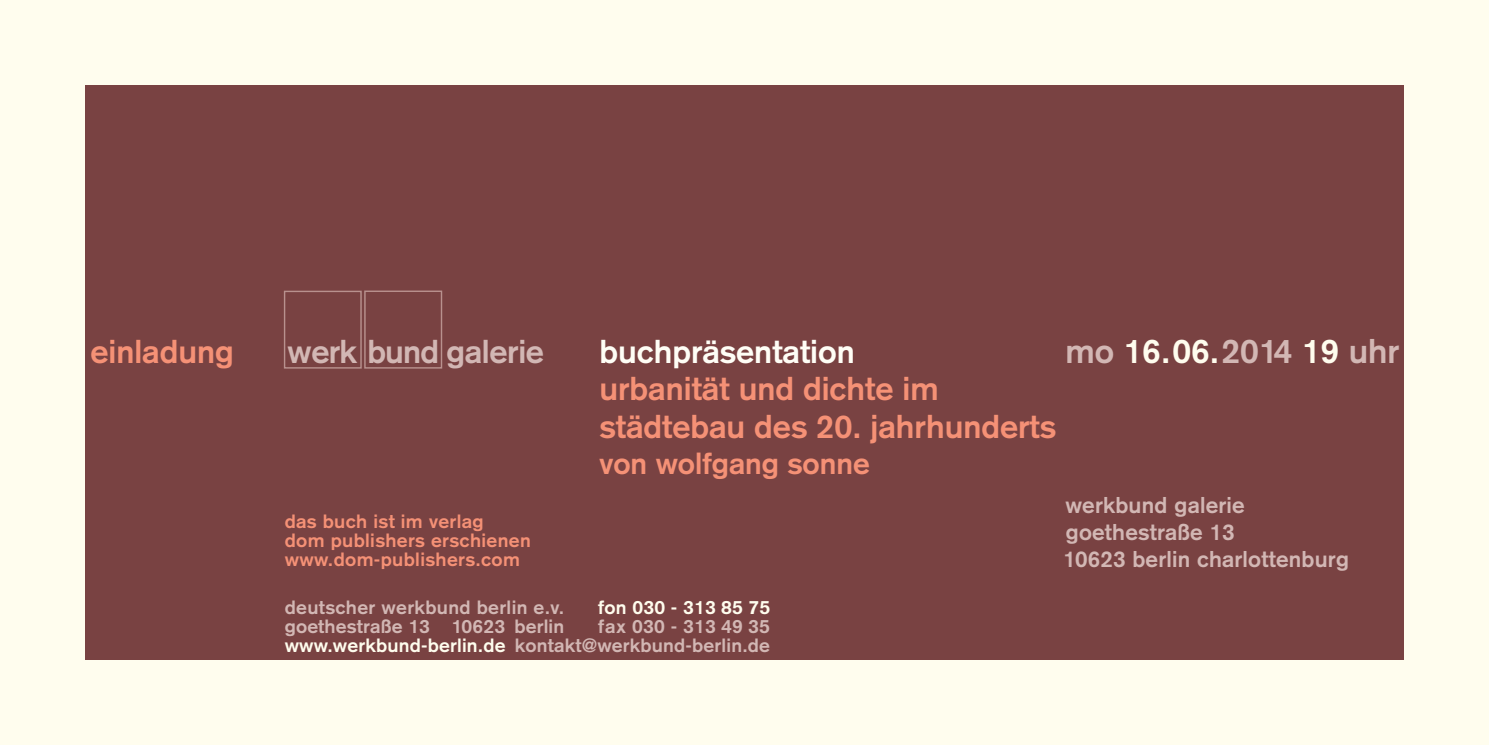
<style>
.page{position:relative;width:1489px;height:745px;background:#fff}
.page>*{position:absolute;margin:0;border:0;box-sizing:border-box;transform-origin:0 0}
.t1{font:700 33.75px "Akzidenz Grotesk";color:#d2b7b4}
.t2{font:700 32.5px/37.5px "Akzidenz Grotesk";color:#f59176}
.t3{font:700 32.5px "Akzidenz Grotesk";color:#fffef6}
.t4{font:700 32.5px "Akzidenz Grotesk";letter-spacing:-.01em;color:#d2b7b4}
.t5{font:700 30px "Akzidenz Grotesk";color:#f59176}
.t6{font:700 22.5px/27px "Akzidenz Grotesk";letter-spacing:.01em;color:#d2b7b4}
.t7{font:700 19px/19px "Akzidenz Grotesk";letter-spacing:.01em;color:#d2b7b4;text-align:right}
.t8{font:700 19px/19px "Akzidenz Grotesk";letter-spacing:.02em;color:#f59176}
.t9{font:700 19px "Akzidenz Grotesk";letter-spacing:.01em;color:#fffdee}
.s1{color:#fffdee}
</style>
<div class="page">
<div style="left:0;top:0;width:1488px;height:744px;background:#fffdee"></div>
<div style="left:85px;top:85px;width:1318px;height:574px;background:#794242"></div>
<svg style="left:284px;top:290px;width:159px;height:79px"></svg>
<h2 class="t2" style="left:90px;top:332px;width:145px">einladung</h2>
<h2 class="t3" style="left:599px;top:332px;width:257px">buchpräsentation</h2>
<h2 class="t2" style="left:599px;top:370px;width:458px">urbanität und dichte im städtebau des 20. jahrhunderts</h2>
<h3 class="t5" style="left:599px;top:445px;width:272px">von wolfgang sonne</h3>
<h2 class="t4" style="left:287px;top:332px;width:258px">werk bund galerie</h2>
<p class="t8" style="left:285px;top:511px;width:248px">das buch ist im verlag<br>dom publishers erschienen www.dom-publishers.com</p>
<h1 class="t1" style="left:1065px;top:331px;width:335px">mo <span class="s1">16.06.</span>2014 <span class="s1">19</span> uhr</h1>
<p class="t6" style="left:1063px;top:491px;width:287px">werkbund galerie goethestraße 13<br>10623 berlin charlottenburg</p>
<p class="t7" style="left:285px;top:597px;width:281px">deutscher werkbund berlin e.v.</p>
<p class="t9" style="left:598px;top:596px;width:173px">fon 030 - 313 85 75</p>
<p class="t7" style="left:285px;top:616px;width:281px">goethestraße 13 10623 berlin</p>
<p class="t7" style="left:285px;top:616px;width:487px">fax 030 - 313 49 35<br><span class="s1">www.werkbund-berlin.de</span> kontakt@werkbund-berlin.de</p>
</div>
